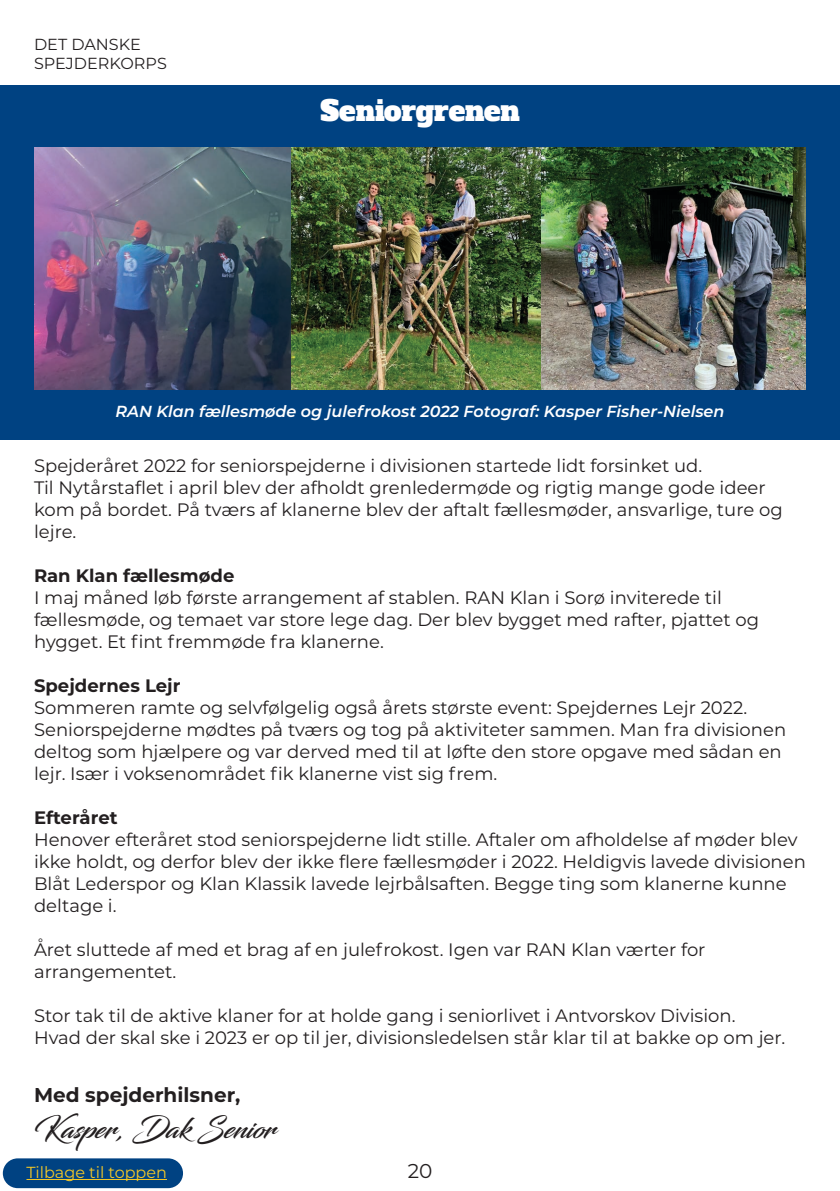
<style>
.page{position:relative;width:840px;height:1191px;background:#fff}
.page>*{position:absolute;margin:0;border:0;box-sizing:border-box;transform-origin:0 0}
.Overskrift_copy{font:28px "Blacksword";color:#231f20}
.Overskrift{font:28px "Alfa Slab One";color:#fff}
.Overskrift_copy-2{font:700 20px "Montserrat";color:#231f20}
.t1{font:20px "Montserrat";color:#231f20}
.Overskrift_copy-3{font:18px/22px "Montserrat";color:#231f20}
.Overskrift_copy-4{font:700 18px "Montserrat";color:#231f20}
.t2{font:italic 600 16px "Montserrat";color:#fff}
.t3{font:16px "Montserrat";color:#231f20}
.t4{font:16px "Montserrat";color:#f5c826}
</style>
<div class="page">
<div style="left:0;top:85px;width:839px;height:355px;background:#004282"></div>
<img style="left:34px;top:147px;width:771px;height:243px">
<div style="left:3px;top:1158px;width:180px;height:30px;background:#004282;border-radius:15px"></div>
<hr style="left:26px;top:1179px;width:141px;height:1px;background:#f5c826">
<p class="t3" style="left:34px;top:33px;width:108px">DET DANSKE</p>
<p class="t3" style="left:34px;top:52px;width:134px">SPEJDERKORPS</p>
<p class="Overskrift" style="left:320px;top:92px;width:201px">Seniorgrenen</p>
<p class="t2" style="left:115px;top:400px;width:610px">RAN Klan fællesmøde og julefrokost 2022 Fotograf: Kasper Fisher-Nielsen</p>
<p class="Overskrift_copy-3" style="left:34px;top:454px;width:669px">Spejderåret 2022 for seniorspejderne i divisionen startede lidt forsinket ud.</p>
<p class="Overskrift_copy-3" style="left:34px;top:476px;width:749px">Til Nytårstaflet i april blev der afholdt grenledermøde og rigtig mange gode ideer kom på bordet. På tværs af klanerne blev der aftalt fællesmøder, ansvarlige, ture og lejre.</p>
<p class="Overskrift_copy-4" style="left:34px;top:562px;width:202px">Ran Klan fællesmøde</p>
<p class="Overskrift_copy-3" style="left:34px;top:586px;width:726px">I maj måned løb første arrangement af stablen. RAN Klan i Sorø inviterede til fællesmøde, og temaet var store lege dag. Der blev bygget med rafter, pjattet og hygget. Et fint fremmøde fra klanerne.</p>
<p class="Overskrift_copy-4" style="left:34px;top:672px;width:148px">Spejdernes Lejr</p>
<p class="Overskrift_copy-3" style="left:34px;top:696px;width:714px">Sommeren ramte og selvfølgelig også årets største event: Spejdernes Lejr 2022.</p>
<p class="Overskrift_copy-3" style="left:34px;top:718px;width:753px">Seniorspejderne mødtes på tværs og tog på aktiviteter sammen. Man fra divisionen deltog som hjælpere og var derved med til at løfte den store opgave med sådan en lejr. Især i voksenområdet fik klanerne vist sig frem.</p>
<p class="Overskrift_copy-4" style="left:34px;top:804px;width:85px">Efteråret</p>
<p class="Overskrift_copy-3" style="left:34px;top:828px;width:773px">Henover efteråret stod seniorspejderne lidt stille. Aftaler om afholdelse af møder blev ikke holdt, og derfor blev der ikke flere fællesmøder i 2022. Heldigvis lavede divisionen Blåt Lederspor og Klan Klassik lavede lejrbålsaften. Begge ting som klanerne kunne deltage i.</p>
<p class="Overskrift_copy-3" style="left:34px;top:938px;width:672px">Året sluttede af med et brag af en julefrokost. Igen var RAN Klan værter for arrangementet.</p>
<p class="Overskrift_copy-3" style="left:34px;top:1004px;width:702px">Stor tak til de aktive klaner for at holde gang i seniorlivet i Antvorskov Division.</p>
<p class="Overskrift_copy-3" style="left:34px;top:1026px;width:752px">Hvad der skal ske i 2023 er op til jer, divisionsledelsen står klar til at bakke op om jer.</p>
<p class="Overskrift_copy-2" style="left:34px;top:1080px;width:208px">Med spejderhilsner,</p>
<p class="Overskrift_copy" style="left:34px;top:1112px;width:243px">Kasper, Dak Senior</p>
<p class="t4" style="left:26px;top:1161px;width:142px">Tilbage til toppen</p>
<p class="t1" style="left:407px;top:1156px;width:26px">20</p>
</div>
